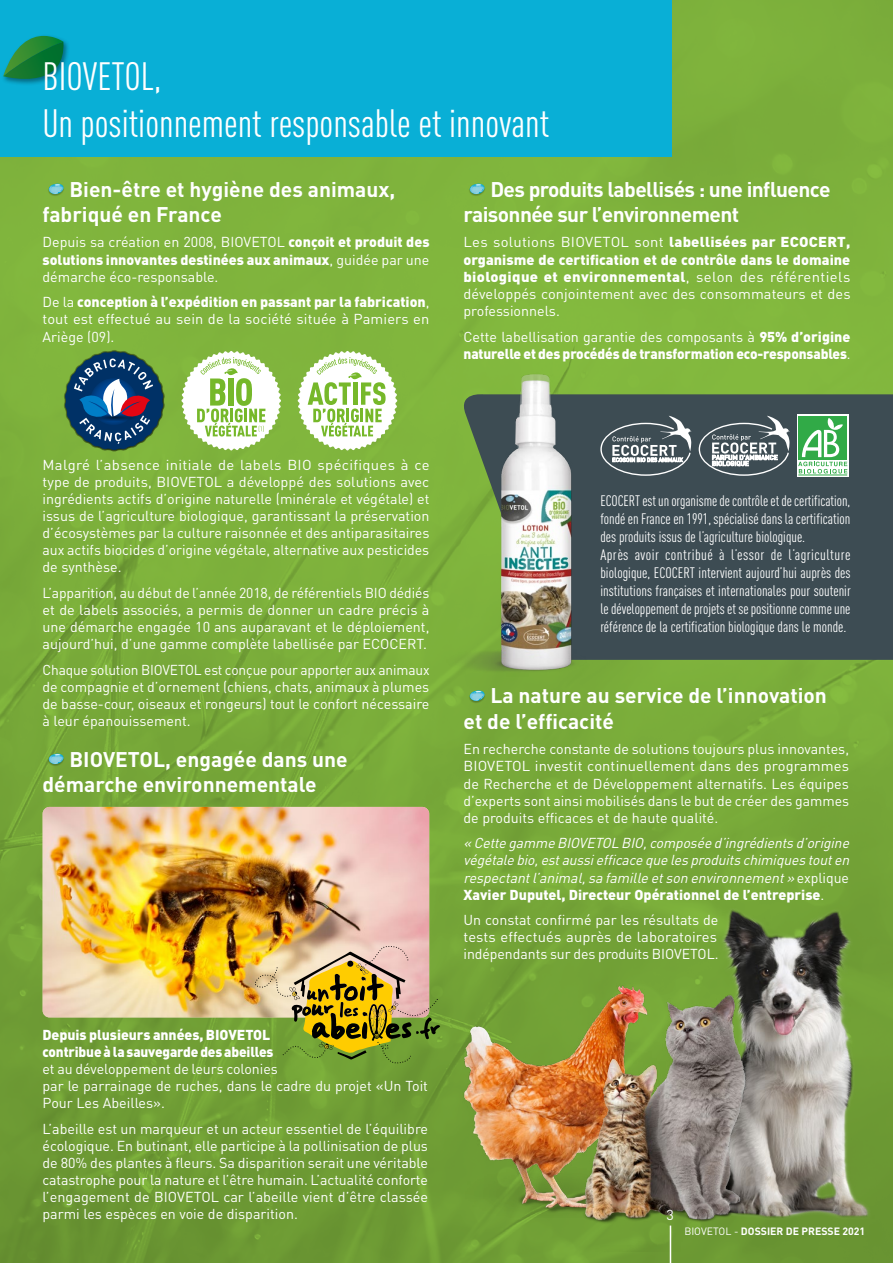
<style>
.page{position:relative;width:893px;height:1263px;background:#fff}
.page>*{position:absolute;margin:0;border:0;box-sizing:border-box;transform-origin:0 0}
.t1{font:39px/46.8px "DIN Cond";color:#fff}
.t2{font:700 21px/25.2px "DIN Pro";color:#fff}
.t3{font:700 21px/25.2px "DIN Pro";letter-spacing:-.03em;color:#fff}
.t4{font:15px/18px "DIN Cond";color:#fff}
.t5{font:14.25px/17.1px "DIN Pro";color:#fff;text-align:justify}
.t6{font:14.25px/17.1px "DIN Pro";color:#fff;text-align:justify;scale:1.04 1}
.t7{font:italic 14.25px/17.1px "DIN Pro";color:#fff}
.t8{font:14.25px/17.1px "DIN Pro";color:#fff;text-align:justify;scale:.96 1}
.t9{font:900 14.25px/17.1px "DIN Pro";letter-spacing:-.01em;color:#fff}
.t10{font:700 10.5px "DIN Pro";color:#fff}
.s1{font-weight:900}
.s2{font-weight:400}
.s3{font-style:normal}
.s4{font-weight:900;font-style:normal}
</style>
<div class="page">
<img style="left:0;top:0;width:893px;height:1263px">
<img style="left:411px;top:935px;width:279px;height:282px">
<img style="left:43px;top:807px;width:386px;height:210px">
<img style="left:690px;top:909px;width:203px;height:321px">
<div style="left:675px;top:391px;width:218px;height:269px;background:#3d4c53"></div>
<img style="left:569px;top:995px;width:178px;height:257px">
<div style="left:0;top:0;width:671px;height:156px;background:#09afd6"></div>
<div style="left:1px;top:34px;width:69px;height:52px;background:#000;opacity:.4"></div>
<svg style="left:3px;top:36px;width:61px;height:50px"></svg>
<img style="left:391px;top:360px;width:284px;height:323px">
<hr style="left:670px;top:1225px;width:1px;height:38px;background:#fff">
<img style="left:43px;top:178px;width:26px;height:19px">
<svg style="left:46px;top:182px;width:20px;height:13px"></svg>
<img style="left:463px;top:178px;width:27px;height:19px">
<svg style="left:467px;top:182px;width:20px;height:13px"></svg>
<img style="left:463px;top:685px;width:27px;height:18px">
<svg style="left:467px;top:688px;width:20px;height:14px"></svg>
<img style="left:43px;top:748px;width:26px;height:19px">
<svg style="left:46px;top:752px;width:20px;height:13px"></svg>
<svg style="left:797px;top:415px;width:52px;height:62px"></svg>
<hr style="left:798px;top:474px;width:49px;height:1px;background:#31aa47">
<div style="left:798px;top:416px;width:49px;height:44px;background:#31aa47"></div>
<svg style="left:798px;top:418px;width:49px;height:56px"></svg>
<svg style="left:699px;top:416px;width:91px;height:60px;background:#6d787d"></svg>
<svg style="left:600px;top:416px;width:91px;height:60px;background:#677378"></svg>
<svg style="left:63px;top:350px;width:102px;height:102px;background:#456a6b"></svg>
<svg style="left:298px;top:351px;width:99px;height:99px"></svg>
<svg style="left:181px;top:351px;width:100px;height:99px"></svg>
<svg style="left:255px;top:946px;width:185px;height:117px;background:#aba352"></svg>
<h1 class="t1" style="left:43px;top:52px;width:508px">BIOVETOL,<br>Un positionnement responsable et innovant</h1>
<h2 class="t2" style="left:43px;top:176px;width:354px;text-indent:27px">Bien-être et hygiène des animaux, fabriqué en France</h2>
<p class="t5" style="left:43px;top:233px;width:388px">Depuis sa création en 2008, BIOVETOL <span class="s1">conçoit et produit des solutions innovantes destinées aux animaux</span>, guidée par une démarche éco-responsable.</p>
<p class="t5" style="left:43px;top:293px;width:388px">De la <span class="s1">conception à l’expédition en passant par la fabrication</span>, tout est effectué au sein de la société située à Pamiers en Ariège (09).</p>
<h2 class="t3" style="left:463px;top:176px;width:368px;text-indent:27px">Des produits labellisés : une influence raisonnée sur l’environnement</h2>
<p class="t6" style="left:463px;top:233px;width:374px">Les solutions BIOVETOL sont <span class="s1">labellisées par ECOCERT, organisme de certification et de contrôle dans le domaine biologique et environnemental</span>, selon des référentiels développés conjointement avec des consommateurs et des professionnels.</p>
<p class="t9" style="left:463px;top:327px;width:389px"><span class="s2">Cette labellisation garantie des composants à</span> 95% d’origine naturelle et des procédés de transformation eco-responsables<span class="s2">.</span></p>
<p class="t6" style="left:43px;top:455px;width:374px">Malgré l’absence initiale de labels BIO spécifiques à ce type de produits, BIOVETOL a développé des solutions avec ingrédients actifs d’origine naturelle (minérale et végétale) et issus de l’agriculture biologique, garantissant la préservation d’écosystèmes par la culture raisonnée et des antiparasitaires aux actifs biocides d’origine végétale, alternative aux pesticides de synthèse.</p>
<p class="t5" style="left:43px;top:584px;width:388px">L’apparition, au début de l’année 2018, de référentiels BIO dédiés et de labels associés, a permis de donner un cadre précis à une démarche engagée 10 ans auparavant et le déploiement, aujourd’hui, d’une gamme complète labellisée par ECOCERT.</p>
<p class="t8" style="left:43px;top:661px;width:405px">Chaque solution BIOVETOL est conçue pour apporter aux animaux de compagnie et d’ornement (chiens, chats, animaux à plumes de basse-cour, oiseaux et rongeurs) tout le confort nécessaire à leur épanouissement.</p>
<h2 class="t2" style="left:43px;top:746px;width:307px;text-indent:27px">BIOVETOL, engagée dans une démarche environnementale</h2>
<p class="t9" style="left:43px;top:1025px;width:232px">Depuis plusieurs années, BIOVETOL contribue à la sauvegarde des abeilles</p>
<p class="t5" style="left:43px;top:1060px;width:387px;text-align:left">et au développement de leurs colonies<br>par le parrainage de ruches, dans le cadre du projet «Un Toit<br>Pour Les Abeilles».</p>
<p class="t5" style="left:43px;top:1119px;width:387px">L’abeille est un marqueur et un acteur essentiel de l’équilibre écologique. En butinant, elle participe à la pollinisation de plus de 80% des plantes à fleurs. Sa disparition serait une véritable catastrophe pour la nature et l’être humain. L’actualité conforte l’engagement de BIOVETOL car l’abeille vient d’être classée parmi les espèces en voie de disparition.</p>
<p class="t4" style="left:600px;top:492px;width:252px">ECOCERT est un organisme de contrôle et de certification, fondé en France en 1991, spécialisé dans la certification des produits issus de l’agriculture biologique.<br>Après avoir contribué à l’essor de l’agriculture biologique, ECOCERT intervient aujourd’hui auprès des institutions françaises et internationales pour soutenir le développement de projets et se positionne comme une référence de la certification biologique dans le monde.</p>
<h2 class="t2" style="left:463px;top:682px;width:365px;text-indent:27px">La nature au service de l’innovation et de l’efficacité</h2>
<p class="t5" style="left:463px;top:740px;width:387px">En recherche constante de solutions toujours plus innovantes, BIOVETOL investit continuellement dans des programmes de Recherche et de Développement alternatifs. Les équipes d’experts sont ainsi mobilisés dans le but de créer des gammes de produits efficaces et de haute qualité.</p>
<p class="t7" style="left:463px;top:834px;width:391px">« CettegammeBIOVETOL BIO,composéed’ingrédientsd’origine végétalebio,estaussiefficacequelesproduitschimiquestouten respectantl’animal,sa famille etson environnement» <span class="s3">e x p l i q u e </span><span class="s4">Xavier Duputel, Directeur Opérationnel de l’entreprise</span><span class="s3">.</span></p>
<p class="t5" style="left:463px;top:911px;width:257px">Un constat confirmé par les résultats de tests effectués auprès de laboratoires indépendants sur des produits BIOVETOL.</p>
<p class="t5" style="left:666px;top:1206px;width:9px">3</p>
<p class="t10" style="left:684px;top:1223px;width:182px"><span class="s2">BIOVETOL -</span> DOSSIER DE PRESSE 2021</p>
</div>
